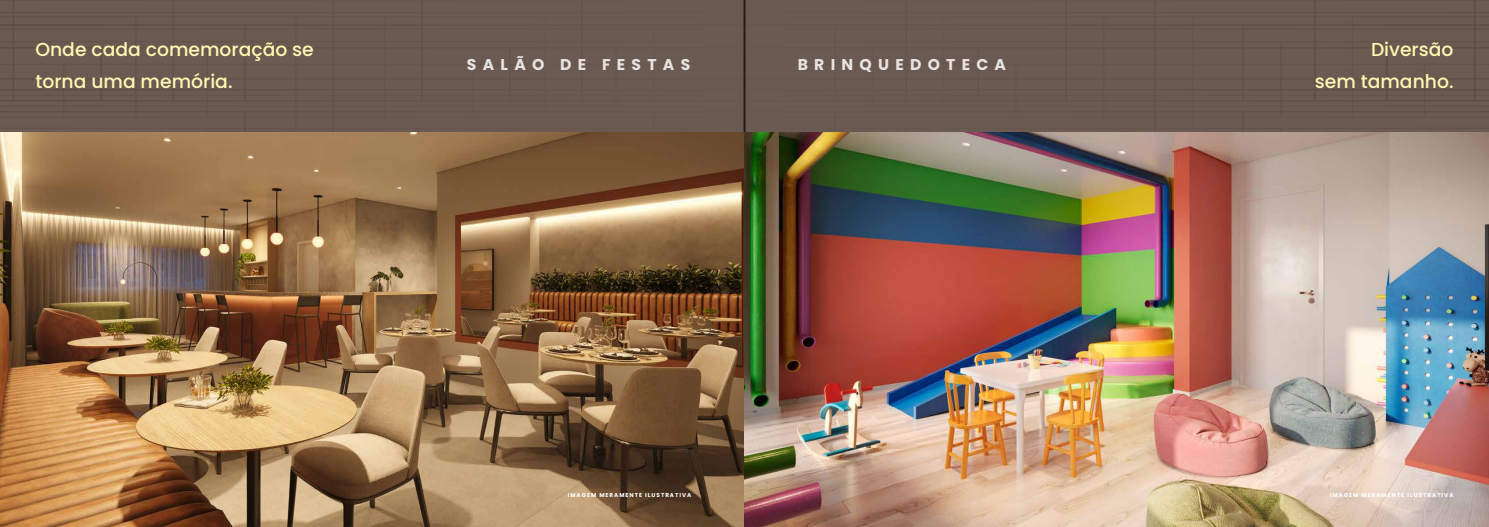
<style>
.page{position:relative;width:1489px;height:527px;background:#fff}
.page>*{position:absolute;margin:0;border:0;box-sizing:border-box;transform-origin:0 0}
.t1{font:500 18.75px/31.2px "Poppins";color:#fff7b2;text-align:right}
.t2{font:700 15.62px "Poppins";letter-spacing:.4em;color:#e8e3e0}
.t3{font:700 5.62px "Poppins";letter-spacing:.175em;color:#fff}
</style>
<div class="page">
<div style="left:745px;top:0;width:743px;height:132px;background:#6a5a51"></div>
<div style="left:0;top:0;width:742px;height:132px;background:#6a5a51"></div>
<img style="left:0;top:132px;width:1488px;height:394px">
<p class="t1" style="left:35px;top:34px;width:280px;text-align:left">Onde cada comemoração se torna uma memória.</p>
<p class="t2" style="left:467px;top:56px;width:225px">SALÃO DE FESTAS</p>
<p class="t2" style="left:797px;top:56px;width:210px">BRINQUEDOTECA</p>
<p class="t3" style="left:568px;top:491px;width:125px">IMAGEM MERAMENTE ILUSTRATIVA</p>
<p class="t1" style="left:1314px;top:34px;width:140px">Diversão<br>sem tamanho.</p>
<p class="t3" style="left:1329px;top:491px;width:125px">IMAGEM MERAMENTE ILUSTRATIVA</p>
</div>
